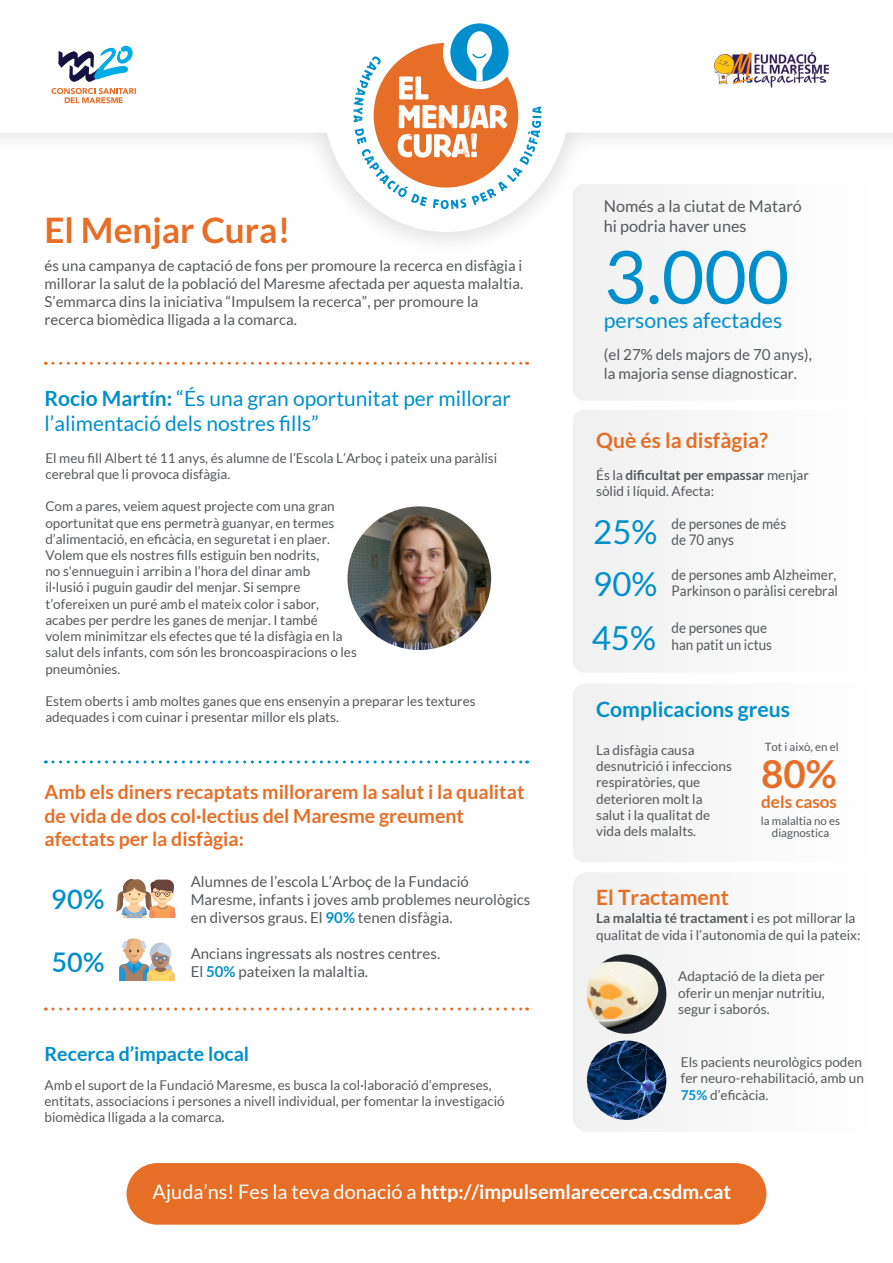
<style>
.page{position:relative;width:893px;height:1263px;background:#fff}
.page>*{position:absolute;margin:0;border:0;box-sizing:border-box;transform-origin:0 0}
.t1{font:73.2px "Lato";color:#008fcc}
.t2{font:700 38.55px "Lato";color:#e66e27}
.t3{font:700 35.1px "Lato";color:#e66e27}
.t4{font:33px/52.7px "Lato";color:#008fcc;text-align:justify}
.t5{font:600 27px "Lato";color:#008fcc}
.t6{font:700 21.15px "Lato";color:#e66e27}
.t7{font:700 21.15px "Lato";color:#008fcc}
.t8{font:21.15px "Lato";color:#008fcc}
.t9{font:21px/25.2px "Lato";color:#008fcc}
.t10{font:700 19.95px "Lato";color:#fff}
.t11{font:700 19.5px/23.4px "Lato";color:#e66e27}
.t12{font:700 19.5px "Lato";color:#008fcc}
.t13{font:700 17.1px "Lato";color:#e66e27}
.t14{font:16.2px/19.5px "Lato";color:#57585a}
.t15{font:15.15px/18.3px "Lato";color:#57585a}
.t16{font:15px/18px "Lato";color:#57585a}
.t17{font:14.55px/16.5px "Lato";color:#57585a;scale:.92 1}
.t18{font:13.65px/16.4px "Lato";color:#57585a}
.t19{font:13.5px/16.2px "Lato";color:#57585a}
.t20{font:11.55px/12.5px "Lato";color:#57585a;text-align:center}
.s1{font-weight:700}
.s2{font-weight:700;color:#008fcc}
.s3{font-weight:400}
</style>
<div class="page">
<svg style="left:0;top:61px;width:893px;height:171px"></svg>
<div style="left:450px;top:23px;width:59px;height:59px;background:#008fcc;border-radius:50%"></div>
<svg style="left:353px;top:31px;width:188px;height:178px"></svg>
<div style="left:573px;top:184px;width:306px;height:217px;background:#f7f7f8;border-radius:12px"></div>
<div style="left:573px;top:410px;width:306px;height:263px;background:#f7f7f7;border-radius:12px"></div>
<svg style="left:53px;top:362px;width:475px;height:3px"></svg>
<svg style="left:53px;top:1007px;width:475px;height:3px"></svg>
<svg style="left:53px;top:760px;width:475px;height:3px"></svg>
<img style="left:347px;top:506px;width:144px;height:144px;border-radius:72px">
<svg style="left:116px;top:879px;width:60px;height:39px"></svg>
<svg style="left:119px;top:939px;width:55px;height:41px"></svg>
<div style="left:127px;top:1163px;width:639px;height:62px;background:#e66e27;border-radius:31px"></div>
<div style="left:573px;top:683px;width:306px;height:179px;background:#f7f7f7;border-radius:12px"></div>
<div style="left:573px;top:872px;width:306px;height:260px;background:#f8f8f8;border-radius:15px"></div>
<img style="left:587px;top:954px;width:79px;height:80px;border-radius:40px">
<img style="left:587px;top:1040px;width:79px;height:80px;border-radius:40px">
<img style="left:715px;top:52px;width:114px;height:36px">
<svg style="left:58px;top:45px;width:76px;height:37px"></svg>
<svg style="left:52px;top:88px;width:84px;height:15px"></svg>
<h3 class="t3" style="left:45px;top:210px;width:247px">El Menjar Cura!</h3>
<p class="t16" style="left:45px;top:256px;width:480px">és una campanya de captació de fons per promoure la recerca en disfàgia i millorar la salut de la població del Maresme afectada per aquesta malaltia.<br>S’emmarca dins la iniciativa “Impulsem la recerca”, per promoure la recerca biomèdica lligada a la comarca.</p>
<h3 class="t9" style="left:45px;top:385px;width:468px"><span class="s1">Rocio Martín:</span> “És una gran oportunitat per millorar l’alimentació dels nostres fills”</h3>
<p class="t19" style="left:45px;top:450px;width:453px">El meu fill Albert té 11 anys, és alumne de l’Escola L’Arboç i pateix una paràlisi cerebral que li provoca disfàgia.</p>
<p class="t19" style="left:45px;top:498px;width:313px">Com a pares, veiem aquest projecte com una gran oportunitat que ens permetrà guanyar, en termes d’alimentació, en eficàcia, en seguretat i en plaer.<br>Volem que els nostres fills estiguin ben nodrits,<br>no s'ennueguin i arribin a l’hora del dinar amb<br>il·lusió i puguin gaudir del menjar. Si sempre t’ofereixen un puré amb el mateix color i sabor, acabes per perdre les ganes de menjar. I també volem minimitzar els efectes que té la disfàgia en la salut dels infants, com són les broncoaspiracions o les pneumònies.</p>
<p class="t19" style="left:45px;top:693px;width:432px">Estem oberts i amb moltes ganes que ens ensenyin a preparar les textures adequades i com cuinar i presentar millor els plats.</p>
<h3 class="t11" style="left:45px;top:780px;width:481px">Amb els diners recaptats millorarem la salut i la qualitat de vida de dos col·lectius del Maresme greument afectats per la disfàgia:</h3>
<p class="t16" style="left:191px;top:873px;width:341px">Alumnes de l’escola L’Arboç de la Fundació<br>Maresme, infants i joves amb problemes neurològics en diversos graus. El <span class="s2">90%</span> tenen disfàgia.</p>
<p class="t16" style="left:191px;top:945px;width:251px">Ancians ingressats als nostres centres.<br>El <span class="s2">50%</span> pateixen la malaltia.</p>
<h3 class="t5" style="left:51px;top:880px;width:55px">90%</h3>
<h3 class="t5" style="left:51px;top:942px;width:55px">50%</h3>
<h3 class="t12" style="left:45px;top:1042px;width:206px">Recerca d’impacte local</h3>
<p class="t19" style="left:45px;top:1076px;width:462px">Amb el suport de la Fundació Maresme, es busca la col·laboració d’empreses, entitats, associacions i persones a nivell individual, per fomentar la investigació biomèdica lligada a la comarca.</p>
<p class="t14" style="left:604px;top:197px;width:200px">Només a la ciutat de Mataró hi podria haver unes</p>
<h1 class="t1" style="left:604px;top:236px;width:187px">3.000</h1>
<h3 class="t8" style="left:604px;top:308px;width:180px">persones afectades</h3>
<p class="t15" style="left:604px;top:346px;width:210px">(el 27% dels majors de 70 anys), la majoria sense diagnosticar.</p>
<h3 class="t6" style="left:596px;top:428px;width:173px">Què és la disfàgia?</h3>
<p class="t18" style="left:596px;top:467px;width:214px">És la <span class="s1">dificultat per empassar</span> menjar sòlid i líquid. Afecta:</p>
<h3 class="t4" style="left:592px;top:506px;width:67px">25% 90% 45%</h3>
<p class="t17" style="left:672px;top:515px;width:126px">de persones de més de 70 anys</p>
<p class="t17" style="left:672px;top:566px;width:182px">de persones amb Alzheimer,<br>Parkinson o paràlisi cerebral</p>
<p class="t17" style="left:672px;top:620px;width:111px">de persones que han patit un ictus</p>
<h3 class="t7" style="left:596px;top:697px;width:195px">Complicacions greus</h3>
<p class="t18" style="left:596px;top:741px;width:137px">La disfàgia causa desnutrició i infeccions respiratòries, que deterioren molt la salut i la qualitat de vida dels malalts.</p>
<p class="t20" style="left:765px;top:741px;width:76px">Tot i això, en el</p>
<h2 class="t2" style="left:761px;top:752px;width:77px">80%</h2>
<p class="t13" style="left:761px;top:792px;width:77px">dels casos</p>
<p class="t20" style="left:761px;top:814px;width:81px">la malaltia no es diagnostica</p>
<h3 class="t6" style="left:596px;top:885px;width:134px">El Tractament</h3>
<p class="t18" style="left:596px;top:910px;width:266px"><span class="s1">La malaltia té tractament</span> i es pot millorar la qualitat de vida i l’autonomia de qui la pateix:</p>
<p class="t18" style="left:678px;top:968px;width:148px;text-align:justify">Adaptació de la dieta per oferir un menjar nutritiu, segur i saborós.</p>
<p class="t18" style="left:681px;top:1054px;width:185px">Els pacients neurològics poden fer neuro-rehabilitació, amb un<br><span class="s2">75%</span> d’eficàcia.</p>
<h3 class="t10" style="left:153px;top:1180px;width:580px"><span class="s3">Ajuda’ns! Fes la teva donació a</span> http://impulsemlarecerca.csdm.cat</h3>
</div>
